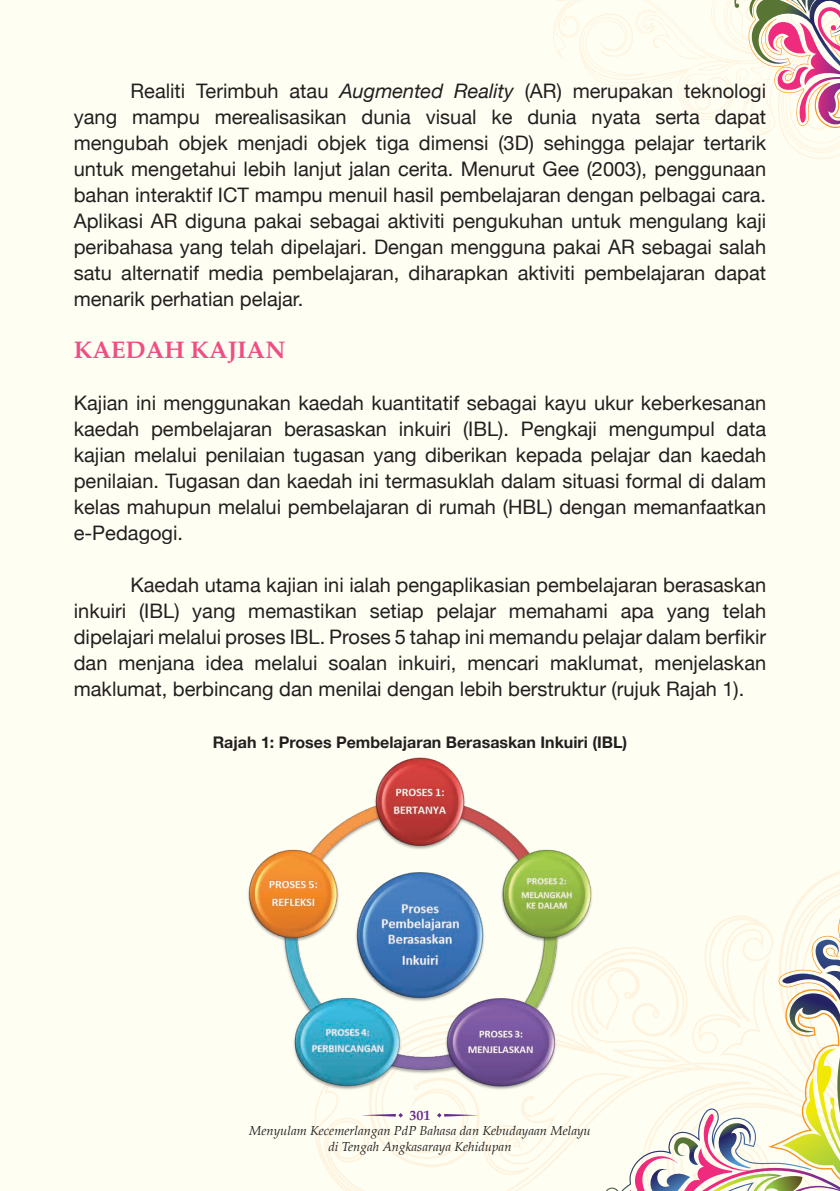
<style>
.page{position:relative;width:840px;height:1191px;background:#fff}
.page>*{position:absolute;margin:0;border:0;box-sizing:border-box;transform-origin:0 0}
.t1{font:700 24px "Palatino";color:#ef4e84}
.t2{font:20px/26px "Helvetica Neue";color:#231f20;text-align:justify}
.t3{font:700 16px "Helvetica Neue";color:#231f20}
.t4{font:700 14px "Palatino";color:#662d91}
.t5{font:italic 13px/15.6px "Palatino";color:#231f20;text-align:center}
.s1{font-style:italic}
</style>
<div class="page">
<div style="left:0;top:0;width:839px;height:1191px;background:#fffef3"></div>
<svg style="left:553px;top:0;width:286px;height:159px"></svg>
<img style="left:248px;top:757px;width:333px;height:335px">
<img style="left:324px;top:866px;width:515px;height:325px">
<p class="t2" style="left:74px;top:79px;width:693px;text-indent:57px">Realiti Terimbuh atau <span class="s1">Augmented Reality</span> (AR) merupakan teknologi yang mampu merealisasikan dunia visual ke dunia nyata serta dapat mengubah objek menjadi objek tiga dimensi (3D) sehingga pelajar tertarik untuk mengetahui lebih lanjut jalan cerita. Menurut Gee (2003), penggunaan bahan interaktif ICT mampu menuil hasil pembelajaran dengan pelbagai cara.<br>Aplikasi AR diguna pakai sebagai aktiviti pengukuhan untuk mengulang kaji peribahasa yang telah dipelajari. Dengan mengguna pakai AR sebagai salah satu alternatif media pembelajaran, diharapkan aktiviti pembelajaran dapat menarik perhatian pelajar.</p>
<p class="t1" style="left:74px;top:329px;width:213px">KAEDAH KAJIAN</p>
<p class="t2" style="left:74px;top:391px;width:693px">Kajian ini menggunakan kaedah kuantitatif sebagai kayu ukur keberkesanan kaedah pembelajaran berasaskan inkuiri (IBL). Pengkaji mengumpul data kajian melalui penilaian tugasan yang diberikan kepada pelajar dan kaedah penilaian. Tugasan dan kaedah ini termasuklah dalam situasi formal di dalam kelas mahupun melalui pembelajaran di rumah (HBL) dengan memanfaatkan e-Pedagogi.</p>
<p class="t2" style="left:74px;top:573px;width:693px;text-indent:57px">Kaedah utama kajian ini ialah pengaplikasian pembelajaran berasaskan inkuiri (IBL) yang memastikan setiap pelajar memahami apa yang telah dipelajari melalui proses IBL. Proses 5 tahap ini memandu pelajar dalam berfikir dan menjana idea melalui soalan inkuiri, mencari maklumat, menjelaskan maklumat, berbincang dan menilai dengan lebih berstruktur (rujuk Rajah 1).</p>
<p class="t3" style="left:212px;top:730px;width:416px">Rajah 1: Proses Pembelajaran Berasaskan Inkuiri (IBL)</p>
<p class="t4" style="left:409px;top:1103px;width:22px">301</p>
<p class="t5" style="left:249px;top:1122px;width:343px">Menyulam Kecemerlangan PdP Bahasa dan Kebudayaan Melayu di Tengah Angkasaraya Kehidupan</p>
</div>
